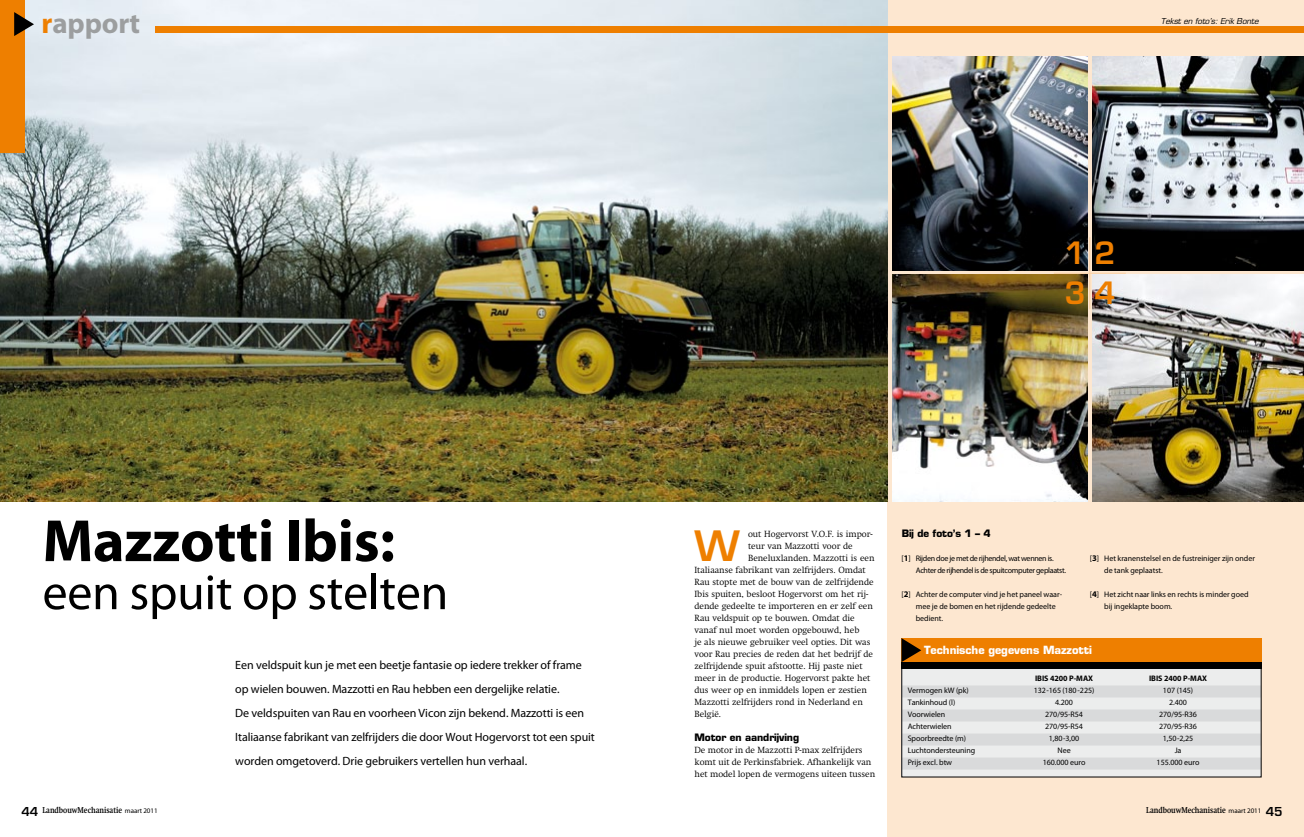
<style>
.page{position:relative;width:1304px;height:837px;background:#fff}
.page>*{position:absolute;margin:0;border:0;box-sizing:border-box;transform-origin:0 0}
.t1{font:700 60px "Myriad Pro";letter-spacing:-.005em;color:#000}
.t2{font:50px "Myriad Pro";letter-spacing:-.005em;color:#000}
.t3{font:600 40.8px "Eurostile LT Std";color:#ee7f00}
.t4{font:600 30px/40.1px "Eurostile LT Std";color:#ee7f00}
.t5{font:700 29px "Myriad Pro";letter-spacing:-.005em;color:#9c9e9f}
.t6{font:12px/24px "Myriad Pro";letter-spacing:-.005em;color:#000}
.t7{font:700 11px "Eurostile LT Std";letter-spacing:-.005em;color:#fff}
.t8{font:700 10px "Eurostile LT Std";letter-spacing:-.005em;color:#000}
.t9{font:300 8.8px/12px "Swift";color:#000}
.t10{font:700 8.4px "Swift";letter-spacing:-.005em;color:#000;scale:.83 1}
.t11{font:8px/12px "Myriad Pro";letter-spacing:-.005em;color:#000}
.t12{font:8px/12px "Myriad Pro";letter-spacing:-.04em;color:#000}
.t13{font:700 8px "Myriad Pro";letter-spacing:-.005em;color:#000}
.t14{font:italic 8px "Eurostile LT Std";letter-spacing:-.005em;color:#000}
.s1{color:#ee7f00}
.s2{font-family:"Eurostile LT Std";font-weight:600;font-size:12px}
.s3{font-family:"Myriad Pro";font-weight:400;font-size:7px}
.s4{font-weight:700;font-size:8.6px}
</style>
<div class="page">
<div style="left:887px;top:0;width:417px;height:836px;background:#fde7d0"></div>
<img style="left:0;top:0;width:887px;height:501px">
<img style="left:893px;top:57px;width:194px;height:213px">
<img style="left:1093px;top:57px;width:211px;height:213px">
<img style="left:893px;top:275px;width:194px;height:226px">
<img style="left:1093px;top:275px;width:211px;height:226px">
<div style="left:0;top:0;width:24px;height:153px;background:#ee7f00"></div>
<div style="left:155px;top:27px;width:497px;height:6px;background:#ee7f00"></div>
<svg style="left:14px;top:12px;width:20px;height:24px"></svg>
<div style="left:652px;top:27px;width:652px;height:6px;background:#ee7f00"></div>
<hr style="left:1089px;top:237px;width:1px;height:72px;background:#fbcfa1">
<hr style="left:1054px;top:272px;width:72px;height:1px;background:#fbcfa1">
<div style="left:902px;top:645px;width:359px;height:131px;background:#eceded"></div>
<div style="left:902px;top:685px;width:359px;height:12px;background:#d9dadb"></div>
<div style="left:902px;top:709px;width:359px;height:12px;background:#d9dadb"></div>
<div style="left:902px;top:733px;width:359px;height:12px;background:#d9dadb"></div>
<div style="left:902px;top:757px;width:359px;height:12px;background:#d9dadb"></div>
<div style="left:901px;top:638px;width:360px;height:24px;background:#ee7f00"></div>
<div style="left:901px;top:662px;width:360px;height:6px;background:#000"></div>
<svg style="left:901px;top:638px;width:20px;height:24px"></svg>
<h3 class="t5" style="left:42px;top:7px;width:100px"><span class="s1">r</span>apport</h3>
<h1 class="t1" style="left:43px;top:507px;width:354px">Mazzotti Ibis:</h1>
<h2 class="t2" style="left:43px;top:565px;width:407px">een spuit op stelten</h2>
<p class="t10" style="left:21px;top:805px;width:166px"><span class="s2">44</span> LandbouwMechanisatie <span class="s3">maart 2011</span></p>
<p class="t6" style="left:235px;top:653px;width:361px">Een veldspuit kun je met een beetje fantasie op iedere trekker of frame op wielen bouwen. Mazzotti en Rau hebben een dergelijke relatie.<br>De veldspuiten van Rau en voorheen Vicon zijn bekend. Mazzotti is een Italiaanse fabrikant van zelfrijders die door Wout Hogervorst tot een spuit worden omgetoverd. Drie gebruikers vertellen hun verhaal.</p>
<p class="t14" style="left:1161px;top:17px;width:99px">Tekst en foto’s: Erik Bonte</p>
<h3 class="t4" style="left:1065px;top:232px;width:52px">1 2<br>3 4</h3>
<h3 class="t3" style="left:694px;top:520px;width:47px">W</h3>
<p class="t9" style="left:748px;top:528px;width:126px">out Hogervorst V.O.F. is impor-</p>
<p class="t9" style="left:748px;top:540px;width:106px">teur van Mazzotti voor de</p>
<p class="t9" style="left:748px;top:552px;width:128px">Beneluxlanden. Mazzotti is een</p>
<p class="t9" style="left:694px;top:564px;width:173px">Italiaanse fabrikant van zelfrijders. Omdat</p>
<p class="t9" style="left:694px;top:576px;width:181px">Rau stopte met de bouw van de zelfrijdende</p>
<p class="t9" style="left:694px;top:588px;width:176px">Ibis spuiten, besloot Hogervorst om het rij-</p>
<p class="t9" style="left:694px;top:600px;width:180px">dende gedeelte te importeren en er zelf een</p>
<p class="t9" style="left:694px;top:612px;width:162px">Rau veldspuit op te bouwen. Omdat die</p>
<p class="t9" style="left:694px;top:624px;width:166px">vanaf nul moet worden opgebouwd, heb</p>
<p class="t9" style="left:694px;top:636px;width:177px">je als nieuwe gebruiker veel opties. Dit was</p>
<p class="t9" style="left:694px;top:648px;width:180px">voor Rau precies de reden dat het bedrijf de</p>
<p class="t9" style="left:694px;top:660px;width:170px">zelfrijdende spuit afstootte. Hij paste niet</p>
<p class="t9" style="left:694px;top:672px;width:177px">meer in de productie. Hogervorst pakte het</p>
<p class="t9" style="left:694px;top:684px;width:174px">dus weer op en inmiddels lopen er zestien</p>
<p class="t9" style="left:694px;top:696px;width:170px">Mazzotti zelfrijders rond in Nederland en</p>
<p class="t9" style="left:694px;top:708px;width:28px">België.</p>
<p class="t8" style="left:694px;top:731px;width:106px">Motor en aandrijving</p>
<p class="t9" style="left:694px;top:744px;width:182px">De motor in de Mazzotti P-max zelfrijders komt uit de Perkinsfabriek. Afhankelijk van het model lopen de vermogens uiteen tussen</p>
<p class="t8" style="left:902px;top:527px;width:90px">Bij de foto’s 1 – 4</p>
<p class="t12" style="left:916px;top:552px;width:152px;text-indent:-14px">[<span class="s4">1</span>] Rijden doe je met de rijhendel, wat wennen is.<br>Achter de rijhendel is de spuitcomputer geplaatst.</p>
<p class="t11" style="left:916px;top:588px;width:148px;text-indent:-14px">[<span class="s4">2</span>] Achter de computer vind je het paneel waar&shy;mee je de bomen en het rijdende gedeelte bedient.</p>
<p class="t11" style="left:1104px;top:552px;width:152px;text-indent:-14px">[<span class="s4">3</span>] Het kranenstelsel en de fustreiniger zijn onder de tank geplaatst.</p>
<p class="t11" style="left:1104px;top:588px;width:146px;text-indent:-14px">[<span class="s4">4</span>] Het zicht naar links en rechts is minder goed bij ingeklapte boom.</p>
<p class="t7" style="left:924px;top:643px;width:169px">Technische gegevens Mazzotti</p>
<p class="t13" style="left:1035px;top:673px;width:60px">IBIS 4200 P-MAX</p>
<p class="t13" style="left:1149px;top:673px;width:60px">IBIS 2400 P-MAX</p>
<p class="t11" style="left:908px;top:684px;width:63px">Vermogen kW (pk)</p>
<p class="t11" style="left:1034px;top:684px;width:62px">132-165 (180-225)</p>
<p class="t11" style="left:1163px;top:684px;width:32px">107 (145)</p>
<p class="t11" style="left:908px;top:696px;width:49px">Tankinhoud (l)</p>
<p class="t11" style="left:1055px;top:696px;width:19px">4.200</p>
<p class="t11" style="left:1169px;top:696px;width:19px">2.400</p>
<p class="t11" style="left:908px;top:708px;width:39px">Voorwielen</p>
<p class="t11" style="left:1045px;top:708px;width:39px">270/95-R54</p>
<p class="t11" style="left:1159px;top:708px;width:39px">270/95-R36</p>
<p class="t11" style="left:908px;top:720px;width:45px">Achterwielen</p>
<p class="t11" style="left:1045px;top:720px;width:39px">270/95-R54</p>
<p class="t11" style="left:1159px;top:720px;width:39px">270/95-R36</p>
<p class="t11" style="left:908px;top:732px;width:60px">Spoorbreedte (m)</p>
<p class="t11" style="left:1049px;top:732px;width:32px">1,80-3,00</p>
<p class="t11" style="left:1163px;top:732px;width:32px">1,50-2,25</p>
<p class="t11" style="left:908px;top:744px;width:69px">Luchtondersteuning</p>
<p class="t11" style="left:1057px;top:744px;width:15px">Nee</p>
<p class="t11" style="left:1175px;top:744px;width:8px">Ja</p>
<p class="t11" style="left:908px;top:756px;width:46px">Prijs excl. btw</p>
<p class="t11" style="left:1043px;top:756px;width:44px">160.000 euro</p>
<p class="t11" style="left:1157px;top:756px;width:44px">155.000 euro</p>
<p class="t10" style="left:1146px;top:805px;width:166px">LandbouwMechanisatie <span class="s3">maart 2011</span> <span class="s2">45</span></p>
</div>
